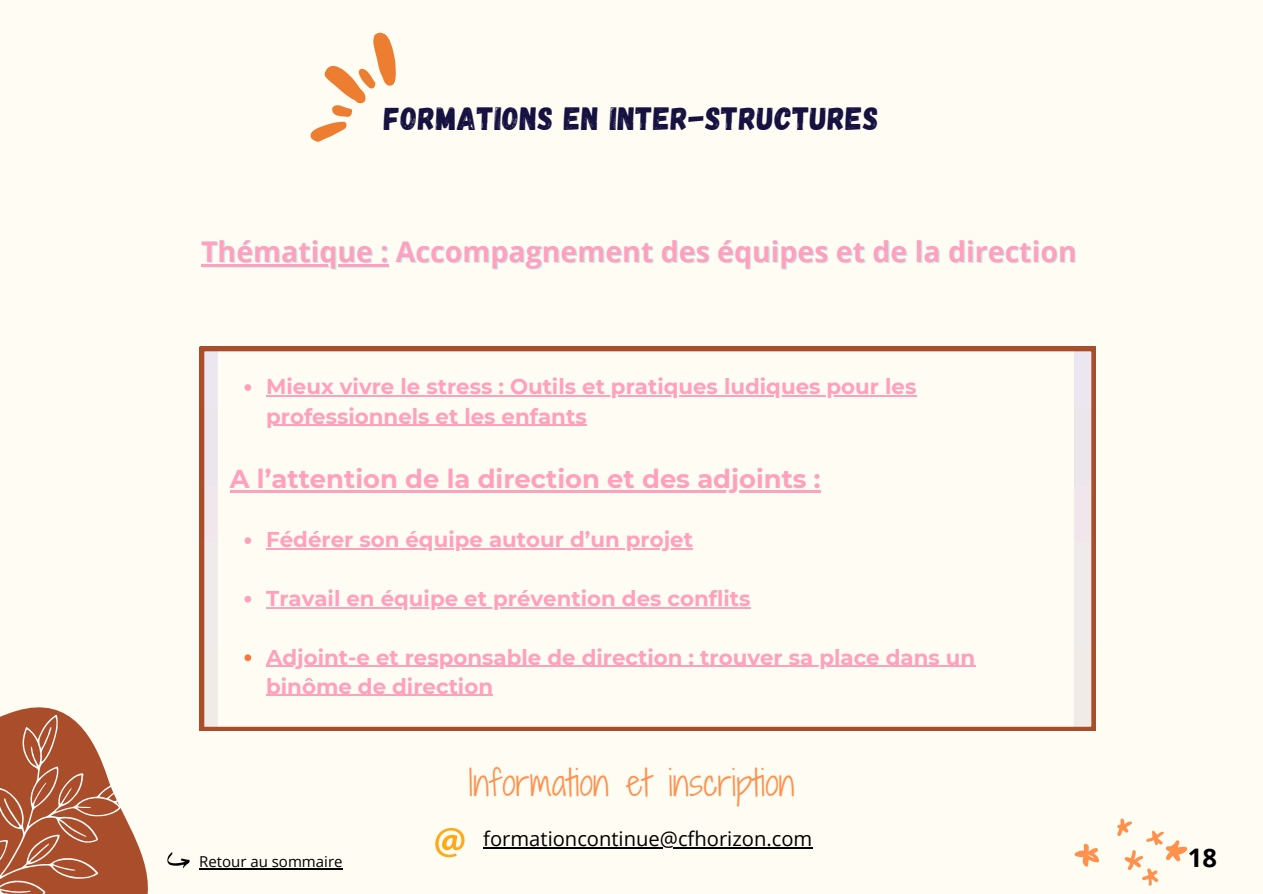
<style>
.page{position:relative;width:1263px;height:894px;background:#fff}
.page>*{position:absolute;margin:0;border:0;box-sizing:border-box;transform-origin:0 0}
.t1{font:34.35px "Shadows Into Light Two";letter-spacing:.01em;color:#ff914d}
.t2{font:32.25px "Gagalin";letter-spacing:.02em;color:#151140}
.t3{font:700 28.5px "Open Sans";color:#ffa0bc}
.t4{font:700 25.8px "Montserrat";color:#ffa0bc}
.t5{font:700 25.5px "Open Sans";color:#000}
.t6{font:700 21.3px/29.2px "Montserrat";color:#ffa0bc}
.t7{font:20.25px "Open Sans";color:#000}
.t8{font:15px "Open Sans";color:#000}
</style>
<div class="page">
<div style="left:0;top:0;width:1263px;height:893px;background:#fffcf3"></div>
<hr style="left:201px;top:264px;width:188px;height:2px;background:#ffa0bc">
<svg style="left:200px;top:347px;width:895px;height:383px"></svg>
<svg style="left:244px;top:384px;width:7px;height:7px"></svg>
<hr style="left:266px;top:395px;width:650px;height:1px;background:#ffa0bc">
<hr style="left:266px;top:424px;width:321px;height:1px;background:#ffa0bc">
<hr style="left:230px;top:490px;width:591px;height:2px;background:#ffa0bc">
<svg style="left:244px;top:537px;width:7px;height:7px"></svg>
<hr style="left:266px;top:548px;width:427px;height:1px;background:#ffa0bc">
<svg style="left:244px;top:595px;width:7px;height:7px"></svg>
<hr style="left:266px;top:607px;width:485px;height:1px;background:#ffa0bc">
<svg style="left:244px;top:654px;width:7px;height:7px"></svg>
<hr style="left:266px;top:665px;width:709px;height:1px;background:#ffa0bc">
<hr style="left:266px;top:694px;width:227px;height:1px;background:#ffa0bc">
<svg style="left:0;top:674px;width:192px;height:219px"></svg>
<hr style="left:199px;top:868px;width:144px;height:1px;background:#000">
<p class="t2" style="left:384px;top:97px;width:496px">FORMATIONS EN INTER-STRUCTURES</p>
<p class="t3" style="left:201px;top:231px;width:877px">Thématique : Accompagnement des équipes et de la direction</p>
<h3 class="t6" style="left:266px;top:372px;width:652px">Mieux vivre le stress : Outils et pratiques ludiques pour les</h3>
<p class="t6" style="left:266px;top:401px;width:322px">professionnels et les enfants</p>
<p class="t4" style="left:230px;top:462px;width:592px">A l’attention de la direction et des adjoints :</p>
<p class="t6" style="left:266px;top:525px;width:428px">Fédérer son équipe autour d’un projet</p>
<p class="t6" style="left:266px;top:583px;width:486px">Travail en équipe et prévention des conflits</p>
<p class="t6" style="left:266px;top:642px;width:711px">Adjoint-e et responsable de direction : trouver sa place dans un binôme de direction</p>
<h1 class="t1" style="left:468px;top:757px;width:328px">Information et inscription</h1>
<h3 class="t7" style="left:483px;top:824px;width:331px">formationcontinue@cfhorizon.com</h3>
<p class="t8" style="left:199px;top:851px;width:145px">Retour au sommaire</p>
<h2 class="t5" style="left:1188px;top:839px;width:31px">18</h2>
</div>
